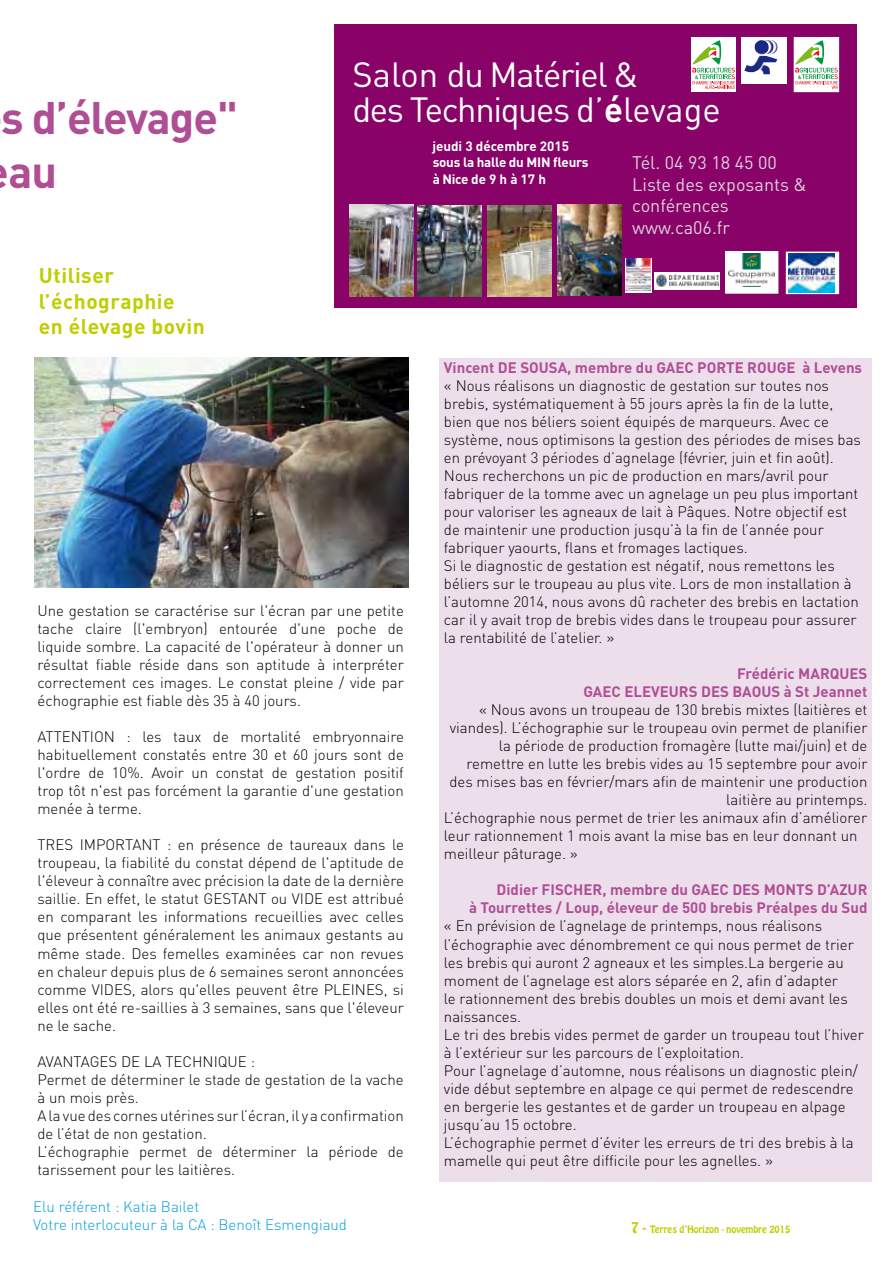
<style>
.page{position:relative;width:893px;height:1263px;background:#fff}
.page>*{position:absolute;margin:0;border:0;box-sizing:border-box;transform-origin:0 0}
.t1{font:700 45px/54px "DIN Pro";letter-spacing:-.025em;color:#af4e94}
.t2{font:34.5px/34.5px "DIN Pro";letter-spacing:-.04em;color:#fff}
.t3{font:700 21px/25.2px "DIN Pro";letter-spacing:.025em;color:#c0ce00}
.t4{font:18px/21.6px "DIN Pro";color:#e2cfdf}
.t5{font:300 15px/18px "DIN Pro";color:#000}
.t6{font:700 15px/18px "DIN Pro";color:#af4e94;text-align:right}
.t7{font:300 15px/18px "DIN Pro";color:#009ee0}
.t8{font:700 13.5px/16.8px "DIN Pro";letter-spacing:-.02em;color:#fff}
.t9{font:9px "Hobo Std";color:#c0ce00}
.s1{font-weight:700}
.s2{font-size:13.5px}
</style>
<div class="page">
<div style="left:440px;top:358px;width:432px;height:823px;background:#eddeec"></div>
<div style="left:334px;top:24px;width:523px;height:284px;background:#880268"></div>
<img style="left:487px;top:205px;width:64px;height:91px">
<img style="left:557px;top:204px;width:64px;height:92px">
<img style="left:418px;top:205px;width:64px;height:92px">
<img style="left:349px;top:205px;width:64px;height:91px">
<div style="left:691px;top:38px;width:45px;height:54px;background:#fff"></div>
<svg style="left:692px;top:40px;width:43px;height:49px"></svg>
<div style="left:741px;top:38px;width:45px;height:46px;background:#fff"></div>
<img style="left:744px;top:40px;width:35px;height:34px">
<div style="left:794px;top:38px;width:45px;height:54px;background:#fff"></div>
<svg style="left:796px;top:40px;width:41px;height:49px"></svg>
<div style="left:794px;top:37px;width:45px;height:55px;border:1px solid #fff"></div>
<div style="left:655px;top:272px;width:65px;height:18px;background:#fff"></div>
<img style="left:656px;top:275px;width:62px;height:11px">
<svg style="left:625px;top:258px;width:26px;height:34px"></svg>
<img style="left:625px;top:259px;width:25px;height:32px">
<div style="left:726px;top:252px;width:52px;height:41px;background:#fff"></div>
<img style="left:728px;top:254px;width:46px;height:32px">
<div style="left:725px;top:252px;width:53px;height:41px;border:1px solid #fff"></div>
<svg style="left:788px;top:254px;width:49px;height:38px"></svg>
<img style="left:789px;top:254px;width:46px;height:38px">
<div style="left:786px;top:252px;width:53px;height:42px;border:1px solid #fff"></div>
<img style="left:35px;top:358px;width:373px;height:229px">
<h1 class="t1" style="left:1px;top:89px;width:238px">s d’élevage" au</h1>
<h3 class="t3" style="left:39px;top:262px;width:167px">Utiliser l’échographie<br>en élevage bovin</h3>
<h2 class="t2" style="left:352px;top:56px;width:370px">Salon du Matériel &amp;<br>des Techniques d’<span class="s1">é</span>levage</h2>
<p class="t8" style="left:432px;top:137px;width:158px">jeudi 3 décembre 2015 sous la halle du MIN fleurs à Nice de 9 h à 17 h</p>
<p class="t4" style="left:632px;top:151px;width:176px">Tél. 04 93 18 45 00<br>Liste des exposants &amp; conférences www.ca06.fr</p>
<p class="t5" style="left:37px;top:601px;width:368px;text-align:justify">Une gestation se caractérise sur l'écran par une petite tache claire (l'embryon) entourée d'une poche de liquide sombre. La capacité de l'opérateur à donner un résultat fiable réside dans son aptitude à interpréter correctement ces images. Le constat pleine / vide par échographie est fiable dès 35 à 40 jours.</p>
<p class="t5" style="left:37px;top:727px;width:368px;text-align:justify">ATTENTION : les taux de mortalité embryonnaire habituellement constatés entre 30 et 60 jours sont de l'ordre de 10%. Avoir un constat de gestation positif trop tôt n'est pas forcément la garantie d'une gestation menée à terme.</p>
<p class="t5" style="left:37px;top:835px;width:368px;text-align:justify">TRES IMPORTANT : en présence de taureaux dans le troupeau, la fiabilité du constat dépend de l'aptitude de l'éleveur à connaître avec précision la date de la dernière saillie. En effet, le statut GESTANT ou VIDE est attribué en comparant les informations recueillies avec celles que présentent généralement les animaux gestants au même stade. Des femelles examinées car non revues en chaleur depuis plus de 6 semaines seront annoncées comme VIDES, alors qu'elles peuvent être PLEINES, si elles ont été re-saillies à 3 semaines, sans que l'éleveur ne le sache.</p>
<p class="t5" style="left:37px;top:1051px;width:368px">AVANTAGES DE LA TECHNIQUE :<br>Permet de déterminer le stade de gestation de la vache à un mois près.<br>A la vue des cornes utérines sur l’écran, il y a confirmation de l’état de non gestation.<br>L’échographie permet de déterminer la période de tarissement pour les laitières.</p>
<p class="t7" style="left:33px;top:1196px;width:315px">Elu référent : Katia Bailet<br>Votre interlocuteur à la CA : Benoît Esmengiaud</p>
<p class="t6" style="left:444px;top:358px;width:420px">Vincent DE SOUSA, membre du GAEC PORTE ROUGE à Levens</p>
<p class="t5" style="left:444px;top:376px;width:419px">« Nous réalisons un diagnostic de gestation sur toutes nos brebis, systématiquement à 55 jours après la fin de la lutte, bien que nos béliers soient équipés de marqueurs. Avec ce système, nous optimisons la gestion des périodes de mises bas en prévoyant 3 périodes d’agnelage (février, juin et fin août).<br>Nous recherchons un pic de production en mars/avril pour fabriquer de la tomme avec un agnelage un peu plus important pour valoriser les agneaux de lait à Pâques. Notre objectif est de maintenir une production jusqu’à la fin de l’année pour fabriquer yaourts, flans et fromages lactiques.<br>Si le diagnostic de gestation est négatif, nous remettons les béliers sur le troupeau au plus vite. Lors de mon installation à l’automne 2014, nous avons dû racheter des brebis en lactation car il y avait trop de brebis vides dans le troupeau pour assurer la rentabilité de l’atelier. »</p>
<p class="t6" style="left:584px;top:664px;width:285px">Frédéric MARQUES<br>GAEC ELEVEURS DES BAOUS à St Jeannet</p>
<p class="t5" style="left:479px;top:700px;width:390px">« Nous avons un troupeau de 130 brebis mixtes (laitières et</p>
<p class="t5" style="left:450px;top:718px;width:419px">viandes). L’échographie sur le troupeau ovin permet de planifier</p>
<p class="t5" style="left:499px;top:736px;width:370px">la période de production fromagère (lutte mai/juin) et de</p>
<p class="t5" style="left:467px;top:754px;width:402px">remettre en lutte les brebis vides au 15 septembre pour avoir</p>
<p class="t5" style="left:449px;top:772px;width:419px">des mises bas en février/mars afin de maintenir une production</p>
<p class="t5" style="left:726px;top:790px;width:143px">laitière au printemps.</p>
<p class="t5" style="left:444px;top:808px;width:425px">L’échographie nous permet de trier les animaux afin d’améliorer</p>
<p class="t5" style="left:444px;top:826px;width:415px">leur rationnement 1 mois avant la mise bas en leur donnant un</p>
<p class="t5" style="left:444px;top:844px;width:135px">meilleur pâturage. »</p>
<p class="t6" style="left:469px;top:880px;width:400px">Didier FISCHER, membre du GAEC DES MONTS D’AZUR<br>à Tourrettes / Loup, éleveur de 500 brebis Préalpes du Sud</p>
<p class="t5" style="left:444px;top:916px;width:421px">« En prévision de l’agnelage de printemps, nous réalisons l’échographie avec dénombrement ce qui nous permet de trier les brebis qui auront 2 agneaux et les simples.La bergerie au moment de l’agnelage est alors séparée en 2, afin d’adapter<br>le rationnement des brebis doubles un mois et demi avant les naissances.<br>Le tri des brebis vides permet de garder un troupeau tout l’hiver à l’extérieur sur les parcours de l’exploitation.<br>Pour l’agnelage d’automne, nous réalisons un diagnostic plein/ vide début septembre en alpage ce qui permet de redescendre en bergerie les gestantes et de garder un troupeau en alpage jusqu’au 15 octobre.<br>L’échographie permet d’éviter les erreurs de tri des brebis à la mamelle qui peut être difficile pour les agnelles. »</p>
<p class="t9" style="left:631px;top:1223px;width:161px"><span class="s2">7 -</span> Terres d’Horizon - novembre 2015</p>
</div>
